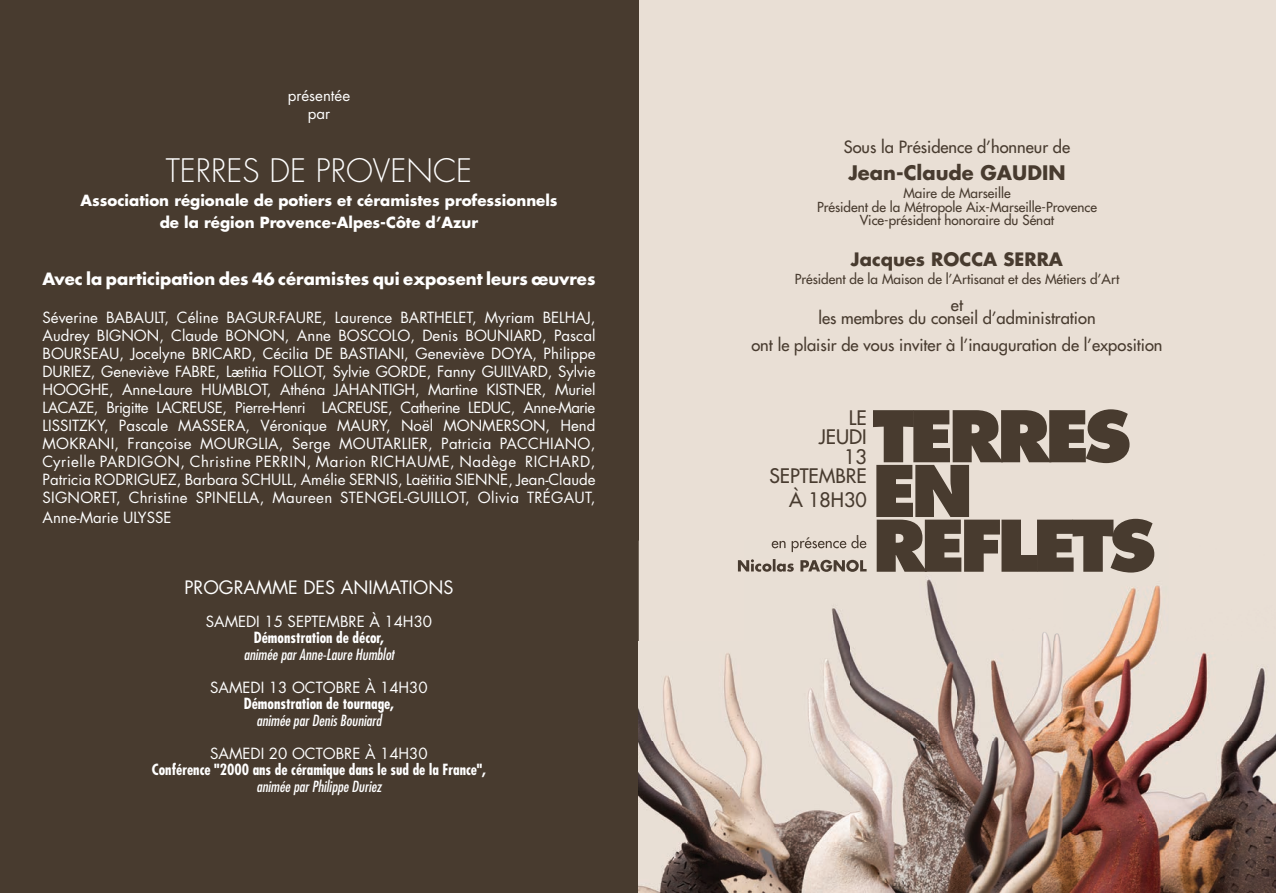
<style>
.page{position:relative;width:1276px;height:893px;background:#fff}
.page>*{position:absolute;margin:0;border:0;box-sizing:border-box;transform-origin:0 0}
.t1{font:300 31.5px "Futura LT";color:#fff}
.t2{font:19.5px/19.5px "Futura LT";color:#483b2f;text-align:right}
.t3{font:700 19.5px "Futura LT";color:#483b2f}
.t4{font:18px "Futura LT";color:#fff}
.t5{font:700 18px "Futura LT";color:#483b2f}
.t6{font:16.5px/13.5px "Futura LT";color:#483b2f;text-align:center}
.t7{font:700 16.5px "Futura LT";color:#fff}
.t8{font:15px/18px "Futura LT";color:#fff;text-align:center}
.t9{font:700 condensed 15px "Futura LT";color:#fff}
.t10{font:700 15px/21.6px "Futura LT";color:#fff;text-align:center}
.t11{font:italic condensed 15px "Futura LT";color:#fff}
.t12{font:13.5px/13.5px "Futura LT";color:#483b2f;text-align:center}
</style>
<div class="page">
<div style="left:638px;top:0;width:638px;height:893px;background:#e9dfd5"></div>
<div style="left:0;top:0;width:639px;height:893px;background:#483b2f"></div>
<img style="left:639px;top:543px;width:637px;height:350px">
<img style="left:771px;top:541px;width:95px;height:11px">
<img style="left:738px;top:559px;width:128px;height:13px">
<svg style="left:873px;top:409px;width:281px;height:164px"></svg>
<p class="t8" style="left:288px;top:87px;width:64px">présentée par</p>
<h1 class="t1" style="left:166px;top:151px;width:308px">TERRES DE PROVENCE</h1>
<p class="t10" style="left:80px;top:189px;width:479px">Association régionale de potiers et céramistes professionnels de la région Provence-Alpes-Côte d’Azur</p>
<p class="t7" style="left:43px;top:268px;width:554px">Avec la participation des 46 céramistes qui exposent leurs œuvres</p>
<p class="t8" style="left:43px;top:309px;width:554px;text-align:justify">Séverine BABAULT, Céline BAGUR-FAURE, Laurence BARTHELET, Myriam BELHAJ, Audrey BIGNON, Claude BONON, Anne BOSCOLO, Denis BOUNIARD, Pascal BOURSEAU, Jocelyne BRICARD, Cécilia DE BASTIANI, Geneviève DOYA, Philippe DURIEZ, Geneviève FABRE, Lætitia FOLLOT, Sylvie GORDE, Fanny GUILVARD, Sylvie HOOGHE, Anne-Laure HUMBLOT, Athéna JAHANTIGH, Martine KISTNER, Muriel LACAZE, Brigitte LACREUSE, Pierre-Henri LACREUSE, Catherine LEDUC, Anne-Marie LISSITZKY, Pascale MASSERA, Véronique MAURY, Noël MONMERSON, Hend MOKRANI, Françoise MOURGLIA, Serge MOUTARLIER, Patricia PACCHIANO, Cyrielle PARDIGON, Christine PERRIN, Marion RICHAUME, Nadège RICHARD, Patricia RODRIGUEZ, Barbara SCHULL, Amélie SERNIS, Laëtitia SIENNE, Jean-Claude SIGNORET, Christine SPINELLA, Maureen STENGEL-GUILLOT, Olivia TRÉGAUT,</p>
<p class="t8" style="left:43px;top:508px;width:131px">Anne-Marie ULYSSE</p>
<p class="t4" style="left:185px;top:576px;width:270px">PROGRAMME DES ANIMATIONS</p>
<p class="t8" style="left:206px;top:612px;width:228px">SAMEDI 15 SEPTEMBRE À 14H30</p>
<p class="t9" style="left:254px;top:628px;width:132px">Démonstration de décor,</p>
<p class="t11" style="left:244px;top:645px;width:152px">animée par Anne-Laure Humblot</p>
<p class="t8" style="left:210px;top:678px;width:219px">SAMEDI 13 OCTOBRE À 14H30</p>
<p class="t9" style="left:244px;top:694px;width:152px">Démonstration de tournage,</p>
<p class="t11" style="left:256px;top:711px;width:127px">animée par Denis Bouniard</p>
<p class="t8" style="left:210px;top:744px;width:219px">SAMEDI 20 OCTOBRE À 14H30</p>
<p class="t9" style="left:152px;top:760px;width:335px">Conférence "2000 ans de céramique dans le sud de la France",</p>
<p class="t11" style="left:256px;top:777px;width:127px">animée par Philippe Duriez</p>
<p class="t6" style="left:844px;top:140px;width:228px">Sous la Présidence d’honneur de</p>
<h2 class="t3" style="left:848px;top:160px;width:219px">Jean-Claude GAUDIN</h2>
<p class="t12" style="left:817px;top:187px;width:281px">Maire de Marseille<br>Président de la Métropole Aix-Marseille-Provence<br>Vice-président honoraire du Sénat</p>
<p class="t5" style="left:851px;top:247px;width:214px">Jacques ROCCA SERRA</p>
<p class="t12" style="left:794px;top:272px;width:326px">Président de la Maison de l’Artisanat et des Métiers d’Art</p>
<p class="t6" style="left:818px;top:298px;width:279px">et<br>les membres du conseil d’administration</p>
<p class="t6" style="left:751px;top:338px;width:413px">ont le plaisir de vous inviter à l’inauguration de l’exposition</p>
<h2 class="t2" style="left:769px;top:408px;width:99px">LE<br>JEUDI<br>13<br>SEPTEMBRE</h2>
<h2 class="t2" style="left:789px;top:490px;width:79px">À 18H30</h2>
</div>
